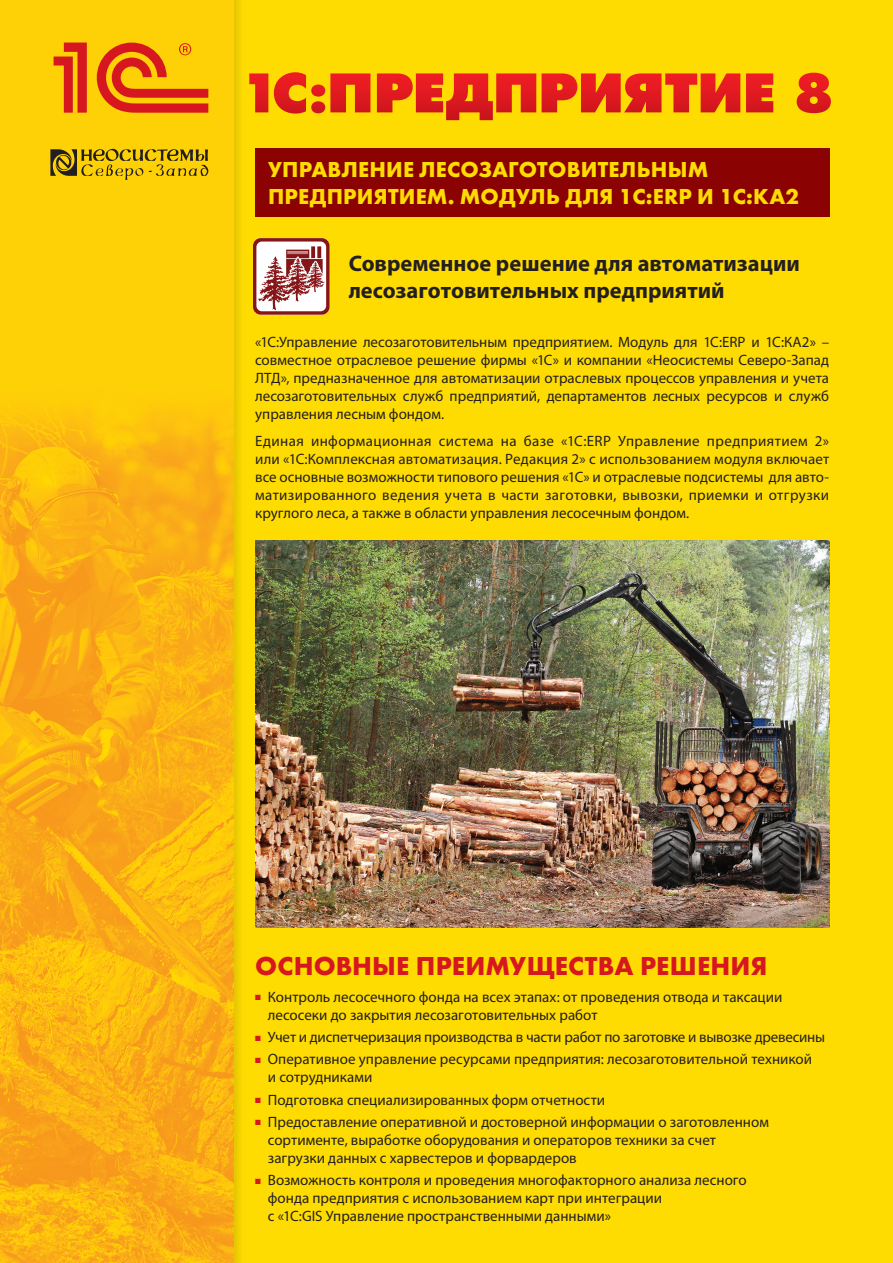
<style>
.page{position:relative;width:893px;height:1263px;background:#ffdc01}
.page>*{position:absolute;margin:0;border:0;box-sizing:border-box;transform-origin:0 0}
.t1{font:700 27px "Futura PT";letter-spacing:.005em;color:#d7171f}
.t2{font:700 22.5px/27px "Myriad Pro";color:#231f20}
.t3{font:700 22.5px/27px "Futura PT";letter-spacing:.01em;color:#ffdc01}
.t4{font:15px/18px "Myriad Pro";color:#231f20}
.s1{color:#d7171f}
</style>
<div class="page">
<div style="left:0;top:0;width:245px;height:1263px;background:#ccb004;opacity:.56"></div>
<img style="left:0;top:0;width:234px;height:1263px">
<svg style="left:97px;top:43px;width:111px;height:70px"></svg>
<svg style="left:54px;top:43px;width:33px;height:70px"></svg>
<div style="left:255px;top:149px;width:574px;height:68px;background:#8b0202"></div>
<svg style="left:249px;top:72px;width:582px;height:48px"></svg>
<svg style="left:253px;top:238px;width:77px;height:77px;background:#c99795"></svg>
<svg style="left:50px;top:148px;width:158px;height:32px"></svg>
<img style="left:255px;top:540px;width:574px;height:387px">
<p class="t3" style="left:268px;top:156px;width:532px">УПРАВЛЕНИЕ ЛЕСОЗАГОТОВИТЕЛЬНЫМ<br>ПРЕДПРИЯТИЕМ. МОДУЛЬ ДЛЯ 1С:ERP И 1С:КА2</p>
<p class="t2" style="left:349px;top:250px;width:453px">Современное решение для автоматизации лесозаготовительных предприятий</p>
<p class="t4" style="left:255px;top:333px;width:576px;text-align:justify">«1С:Управление лесозаготовительным предприятием. Модуль для 1С:ERP и 1С:КА2» – совместное отраслевое решение фирмы «1С» и компании «Неосистемы Северо-Запад ЛТД», предназначенное для автоматизации отраслевых процессов управления и учета лесозаготовительных служб предприятий, департаментов лесных ресурсов и служб управления лесным фондом.</p>
<p class="t4" style="left:255px;top:431px;width:576px;text-align:justify">Единая информационная система на базе «1С:ERP Управление предприятием 2» или «1С:Комплексная автоматизация. Редакция 2» с использованием модуля включает все основные возможности типового решения «1С» и отраслевые подсистемы для авто&shy;матизированного ведения учета в части заготовки, вывозки, приемки и отгрузки круглого леса, а также в области управления лесосечным фондом.</p>
<p class="t1" style="left:255px;top:949px;width:514px">ОСНОВНЫЕ ПРЕИМУЩЕСТВА РЕШЕНИЯ</p>
<p class="t4" style="left:268px;top:987px;width:516px;text-indent:-13px"><span class="s1">■</span> Контроль лесосечного фонда на всех этапах: от проведения отвода и таксации лесосеки до закрытия лесозаготовительных работ</p>
<p class="t4" style="left:255px;top:1028px;width:572px"><span class="s1">■</span> Учет и диспетчеризация производства в части работ по заготовке и вывозке древесины</p>
<p class="t4" style="left:268px;top:1050px;width:546px;text-indent:-13px"><span class="s1">■</span> Оперативное управление ресурсами предприятия: лесозаготовительной техникой и сотрудниками</p>
<p class="t4" style="left:255px;top:1090px;width:352px"><span class="s1">■</span> Подготовка специализированных форм отчетности</p>
<p class="t4" style="left:268px;top:1112px;width:503px;text-indent:-13px"><span class="s1">■</span> Предоставление оперативной и достоверной информации о заготовленном сортименте, выработке оборудования и операторов техники за счет загрузки данных с харвестеров и форвардеров</p>
<p class="t4" style="left:268px;top:1171px;width:480px;text-indent:-13px"><span class="s1">■</span> Возможность контроля и проведения многофакторного анализа лесного фонда предприятия с использованием карт при интеграции<br>с «1С:GIS Управление пространственными данными»</p>
</div>
